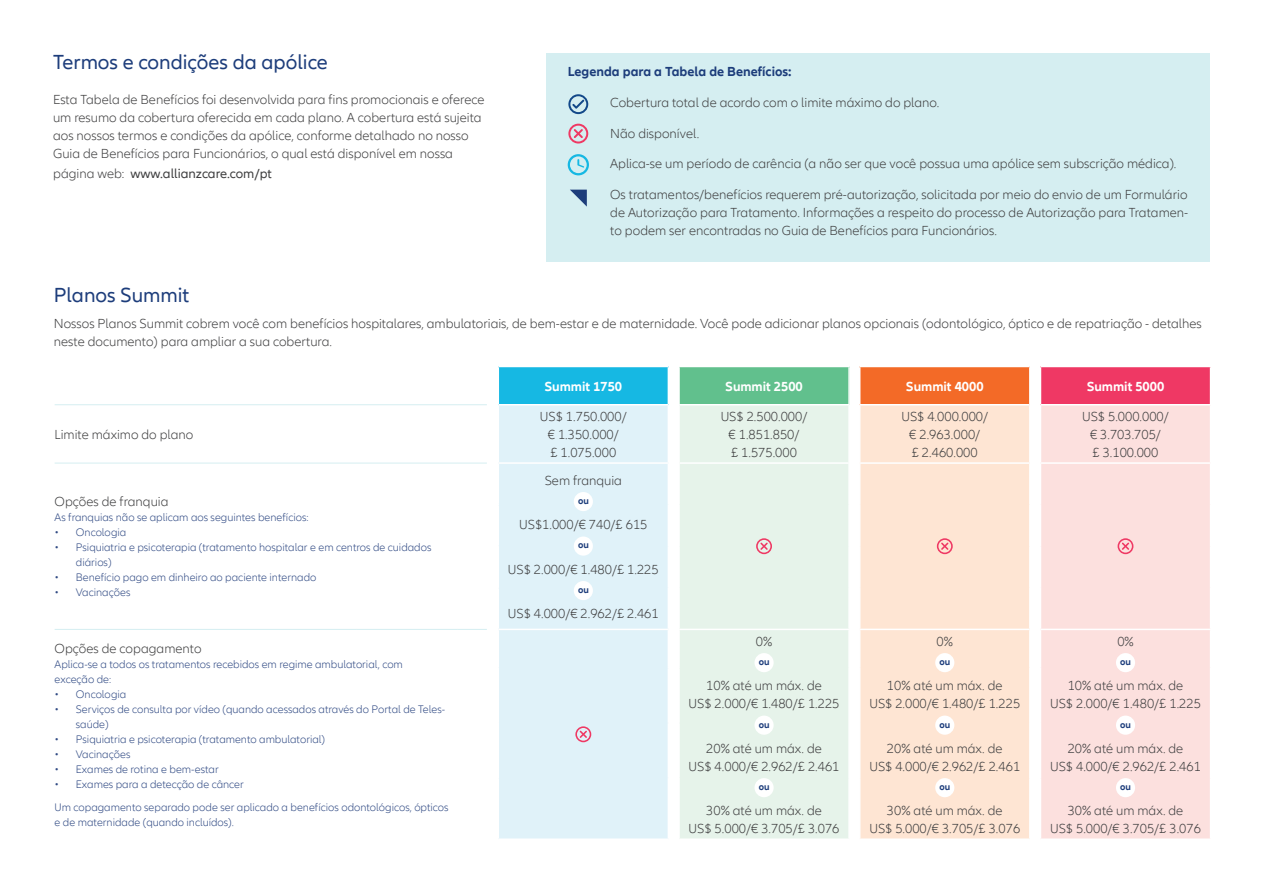
<style>
.page{position:relative;width:1263px;height:893px;background:#fff}
.page>*{position:absolute;margin:0;border:0;box-sizing:border-box;transform-origin:0 0}
.t1{font:21px "Allianz Neo";color:#1d3d7b}
.t2{font:300 13.5px/18px "Allianz Neo";color:#3e3e3f;text-align:center}
.t3{font:700 13.5px "Allianz Neo";color:#fff}
.t4{font:13.5px "Allianz Neo";color:#3e3e3f}
.t5{font:700 13.5px "Allianz Neo";color:#1d3d7b}
.t6{font:300 11.25px/15px "Allianz Neo";color:#2f4983}
.t7{font:700 9.75px "Allianz Neo";color:#1d3d7b}
.s1{font-weight:300}
</style>
<div class="page">
<div style="left:546px;top:53px;width:664px;height:208px;background:#d5eef1"></div>
<div style="left:498px;top:366px;width:170px;height:39px;background:#16b8e3"></div>
<div style="left:679px;top:366px;width:170px;height:39px;background:#61c08d"></div>
<div style="left:860px;top:366px;width:170px;height:39px;background:#f36a27"></div>
<div style="left:1040px;top:366px;width:170px;height:39px;background:#ef3864"></div>
<div style="left:499px;top:405px;width:169px;height:433px;background:#e0f2f9"></div>
<div style="left:680px;top:405px;width:168px;height:433px;background:#e6f3ea"></div>
<div style="left:860px;top:405px;width:169px;height:433px;background:#fee5d3"></div>
<div style="left:1041px;top:405px;width:169px;height:433px;background:#fce0de"></div>
<hr style="left:498px;top:366px;width:170px;height:1px;background:#fff">
<hr style="left:497px;top:367px;width:2px;height:37px;background:#fff">
<hr style="left:679px;top:366px;width:170px;height:1px;background:#fff">
<hr style="left:678px;top:367px;width:2px;height:37px;background:#fff">
<hr style="left:848px;top:367px;width:2px;height:37px;background:#fff">
<hr style="left:860px;top:366px;width:170px;height:1px;background:#fff">
<hr style="left:1029px;top:367px;width:1px;height:37px;background:#fff">
<hr style="left:1040px;top:366px;width:171px;height:1px;background:#fff">
<hr style="left:1040px;top:367px;width:1px;height:37px;background:#fff">
<hr style="left:498px;top:404px;width:170px;height:1px;background:#fff">
<hr style="left:679px;top:404px;width:170px;height:1px;background:#fff">
<hr style="left:860px;top:404px;width:170px;height:1px;background:#fff">
<hr style="left:1040px;top:404px;width:171px;height:1px;background:#fff">
<hr style="left:498px;top:462px;width:170px;height:2px;background:#fff">
<hr style="left:679px;top:462px;width:170px;height:2px;background:#fff">
<hr style="left:860px;top:462px;width:170px;height:2px;background:#fff">
<hr style="left:1040px;top:462px;width:171px;height:2px;background:#fff">
<hr style="left:498px;top:629px;width:170px;height:1px;background:#fff">
<hr style="left:679px;top:629px;width:170px;height:1px;background:#fff">
<hr style="left:860px;top:629px;width:170px;height:1px;background:#fff">
<hr style="left:1040px;top:629px;width:171px;height:1px;background:#fff">
<hr style="left:55px;top:404px;width:302px;height:1px;background:#d5eef1">
<hr style="left:357px;top:404px;width:101px;height:1px;background:#d5eef1">
<svg style="left:458px;top:404px;width:29px;height:1px"></svg>
<hr style="left:55px;top:463px;width:302px;height:1px;background:#d5eef1">
<hr style="left:357px;top:463px;width:101px;height:1px;background:#d5eef1">
<svg style="left:458px;top:462px;width:29px;height:2px"></svg>
<hr style="left:55px;top:629px;width:302px;height:1px;background:#d5eef1">
<hr style="left:357px;top:629px;width:101px;height:1px;background:#d5eef1">
<svg style="left:458px;top:629px;width:29px;height:1px"></svg>
<div style="left:574px;top:492px;width:19px;height:19px;background:#fff;border-radius:50%"></div>
<div style="left:574px;top:536px;width:19px;height:20px;background:#fff;border-radius:50%"></div>
<div style="left:574px;top:581px;width:19px;height:19px;background:#fff;border-radius:50%"></div>
<svg style="left:756px;top:538px;width:16px;height:16px"></svg>
<svg style="left:937px;top:538px;width:16px;height:16px"></svg>
<svg style="left:1117px;top:538px;width:16px;height:16px"></svg>
<svg style="left:575px;top:726px;width:16px;height:16px"></svg>
<div style="left:754px;top:653px;width:20px;height:19px;background:#fff;border-radius:50%"></div>
<div style="left:754px;top:716px;width:20px;height:19px;background:#fff;border-radius:50%"></div>
<div style="left:754px;top:778px;width:20px;height:19px;background:#fff;border-radius:50%"></div>
<div style="left:935px;top:653px;width:19px;height:19px;background:#fff;border-radius:50%"></div>
<div style="left:935px;top:716px;width:19px;height:19px;background:#fff;border-radius:50%"></div>
<div style="left:935px;top:778px;width:19px;height:19px;background:#fff;border-radius:50%"></div>
<div style="left:1116px;top:653px;width:19px;height:19px;background:#fff;border-radius:50%"></div>
<div style="left:1116px;top:716px;width:19px;height:19px;background:#fff;border-radius:50%"></div>
<div style="left:1116px;top:778px;width:19px;height:19px;background:#fff;border-radius:50%"></div>
<svg style="left:568px;top:94px;width:20px;height:20px"></svg>
<svg style="left:568px;top:124px;width:20px;height:20px"></svg>
<svg style="left:568px;top:154px;width:21px;height:21px"></svg>
<svg style="left:570px;top:190px;width:17px;height:17px"></svg>
<h1 class="t1" style="left:53px;top:50px;width:276px">Termos e condições da apólice</h1>
<p class="t2" style="left:53px;top:91px;width:433px;text-align:left">Esta Tabela de Benefícios foi desenvolvida para fins promocionais e oferece um resumo da cobertura oferecida em cada plano. A cobertura está sujeita aos nossos termos e condições da apólice, conforme detalhado no nosso Guia de Benefícios para Funcionários, o qual está disponível em nossa</p>
<p class="t4" style="left:53px;top:166px;width:220px"><span class="s1">página web:</span> www.allianzcare.com/pt</p>
<p class="t5" style="left:568px;top:64px;width:225px">Legenda para a Tabela de Benefícios:</p>
<p class="t2" style="left:610px;top:94px;width:331px">Cobertura total de acordo com o limite máximo do plano.</p>
<p class="t2" style="left:610px;top:125px;width:91px">Não disponível.</p>
<p class="t2" style="left:610px;top:155px;width:568px">Aplica-se um período de carência (a não ser que você possua uma apólice sem subscrição médica).</p>
<p class="t2" style="left:610px;top:186px;width:579px;text-align:justify">Os tratamentos/benefícios requerem pré-autorização, solicitada por meio do envio de um Formulário de Autorização para Tratamento. Informações a respeito do processo de Autorização para Tratamen&shy;to podem ser encontradas no Guia de Benefícios para Funcionários.</p>
<h1 class="t1" style="left:54px;top:283px;width:137px">Planos Summit</h1>
<p class="t2" style="left:54px;top:315px;width:1149px;text-align:left">Nossos Planos Summit cobrem você com benefícios hospitalares, ambulatoriais, de bem-estar e de maternidade. Você pode adicionar planos opcionais (odontológico, óptico e de repatriação - detalhes neste documento) para ampliar a sua cobertura.</p>
<p class="t3" style="left:544px;top:378px;width:79px">Summit 1750</p>
<p class="t3" style="left:725px;top:378px;width:79px">Summit 2500</p>
<p class="t3" style="left:906px;top:378px;width:79px">Summit 4000</p>
<p class="t3" style="left:1087px;top:378px;width:79px">Summit 5000</p>
<p class="t2" style="left:55px;top:426px;width:140px">Limite máximo do plano</p>
<p class="t2" style="left:540px;top:408px;width:88px">US$ 1.750.000/ € 1.350.000/<br>£ 1.075.000</p>
<p class="t2" style="left:721px;top:408px;width:88px">US$ 2.500.000/ € 1.851.850/<br>£ 1.575.000</p>
<p class="t2" style="left:901px;top:408px;width:88px">US$ 4.000.000/ € 2.963.000/<br>£ 2.460.000</p>
<p class="t2" style="left:1082px;top:408px;width:88px">US$ 5.000.000/ € 3.703.705/<br>£ 3.100.000</p>
<p class="t2" style="left:55px;top:493px;width:115px">Opções de franquia</p>
<p class="t6" style="left:55px;top:510px;width:255px">As franquias não se aplicam aos seguintes benefícios:</p>
<p class="t6" style="left:55px;top:525px;width:73px">• Oncologia</p>
<p class="t6" style="left:76px;top:540px;width:357px;text-indent:-21px">• Psiquiatria e psicoterapia (tratamento hospitalar e em centros de cuidados diários)</p>
<p class="t6" style="left:55px;top:570px;width:263px">• Benefício pago em dinheiro ao paciente internado</p>
<p class="t6" style="left:55px;top:585px;width:77px">• Vacinações</p>
<p class="t2" style="left:55px;top:640px;width:148px">Opções de copagamento</p>
<p class="t6" style="left:55px;top:657px;width:350px">Aplica-se a todos os tratamentos recebidos em regime ambulatorial, com exceção de:</p>
<p class="t6" style="left:55px;top:687px;width:73px">• Oncologia</p>
<p class="t6" style="left:76px;top:702px;width:371px;text-indent:-21px">• Serviços de consulta por vídeo (quando acessados através do Portal de Teles&shy;saúde)</p>
<p class="t6" style="left:55px;top:732px;width:272px">• Psiquiatria e psicoterapia (tratamento ambulatorial)</p>
<p class="t6" style="left:55px;top:747px;width:77px">• Vacinações</p>
<p class="t6" style="left:55px;top:762px;width:166px">• Exames de rotina e bem-estar</p>
<p class="t6" style="left:55px;top:772px;width:395px;line-height:23.5px">• Exames para a detecção de câncer<br>Um copagamento separado pode ser aplicado a benefícios odontológicos, ópticos</p>
<p class="t6" style="left:55px;top:815px;width:181px">e de maternidade (quando incluídos).</p>
<p class="t2" style="left:545px;top:471px;width:79px">Sem franquia</p>
<p class="t7" style="left:578px;top:495px;width:12px">ou</p>
<p class="t2" style="left:519px;top:516px;width:130px">US$1.000/€ 740/£ 615</p>
<p class="t7" style="left:578px;top:540px;width:12px">ou</p>
<p class="t2" style="left:508px;top:560px;width:152px">US$ 2.000/€ 1.480/£ 1.225</p>
<p class="t7" style="left:578px;top:584px;width:12px">ou</p>
<p class="t2" style="left:508px;top:605px;width:152px">US$ 4.000/€ 2.962/£ 2.461</p>
<p class="t2" style="left:756px;top:633px;width:18px">0%</p>
<p class="t7" style="left:759px;top:656px;width:12px">ou</p>
<p class="t2" style="left:689px;top:677px;width:152px">10% até um máx. de<br>US$ 2.000/€ 1.480/£ 1.225</p>
<p class="t7" style="left:759px;top:719px;width:12px">ou</p>
<p class="t2" style="left:689px;top:740px;width:152px">20% até um máx. de<br>US$ 4.000/€ 2.962/£ 2.461</p>
<p class="t7" style="left:759px;top:781px;width:12px">ou</p>
<p class="t2" style="left:689px;top:802px;width:152px">30% até um máx. de<br>US$ 5.000/€ 3.705/£ 3.076</p>
<p class="t2" style="left:936px;top:633px;width:18px">0%</p>
<p class="t7" style="left:939px;top:656px;width:12px">ou</p>
<p class="t2" style="left:869px;top:677px;width:152px">10% até um máx. de<br>US$ 2.000/€ 1.480/£ 1.225</p>
<p class="t7" style="left:939px;top:719px;width:12px">ou</p>
<p class="t2" style="left:869px;top:740px;width:152px">20% até um máx. de<br>US$ 4.000/€ 2.962/£ 2.461</p>
<p class="t7" style="left:939px;top:781px;width:12px">ou</p>
<p class="t2" style="left:869px;top:802px;width:152px">30% até um máx. de<br>US$ 5.000/€ 3.705/£ 3.076</p>
<p class="t2" style="left:1117px;top:633px;width:18px">0%</p>
<p class="t7" style="left:1120px;top:656px;width:12px">ou</p>
<p class="t2" style="left:1050px;top:677px;width:152px">10% até um máx. de<br>US$ 2.000/€ 1.480/£ 1.225</p>
<p class="t7" style="left:1120px;top:719px;width:12px">ou</p>
<p class="t2" style="left:1050px;top:740px;width:152px">20% até um máx. de<br>US$ 4.000/€ 2.962/£ 2.461</p>
<p class="t7" style="left:1120px;top:781px;width:12px">ou</p>
<p class="t2" style="left:1050px;top:802px;width:152px">30% até um máx. de<br>US$ 5.000/€ 3.705/£ 3.076</p>
</div>
